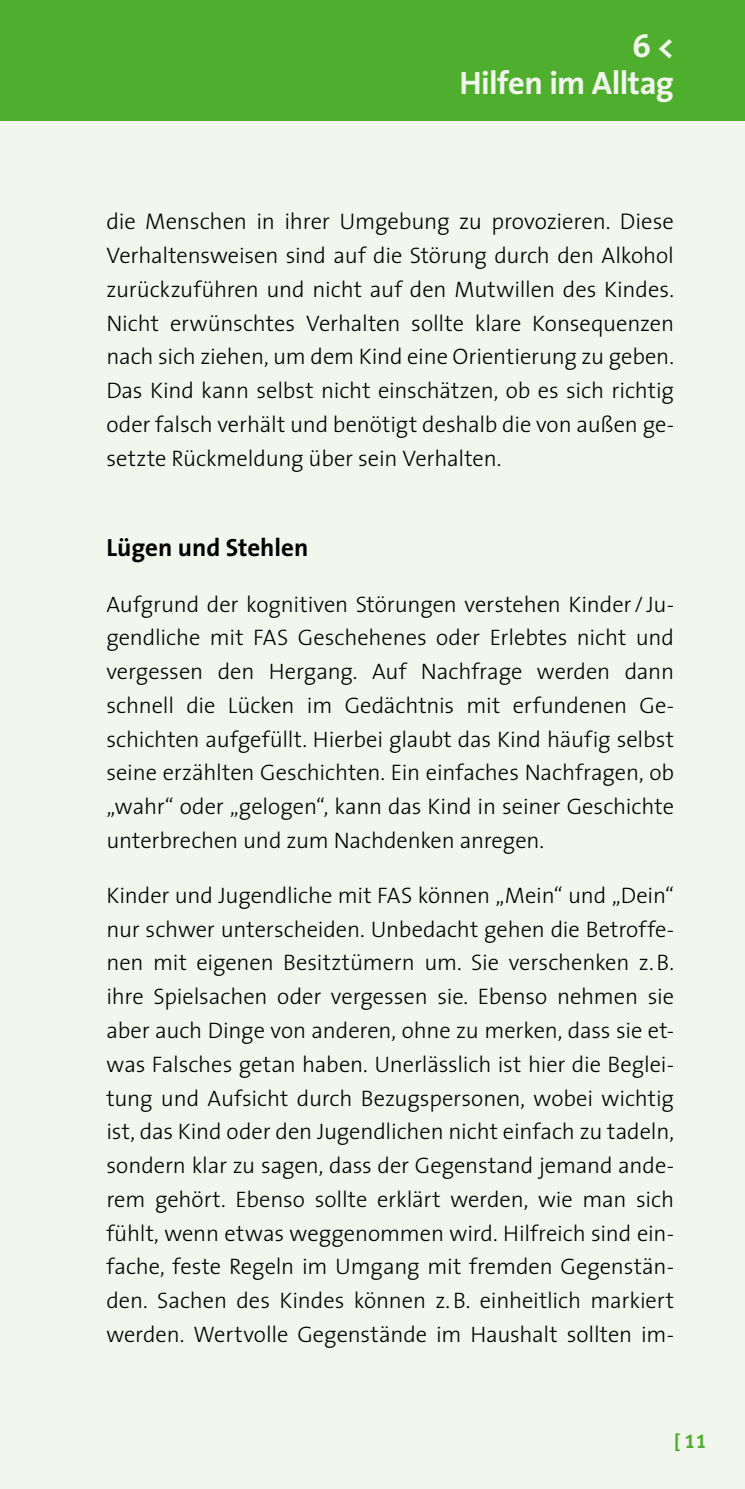
<style>
.page{position:relative;width:745px;height:1489px;background:#fff}
.page>*{position:absolute;margin:0;border:0;box-sizing:border-box;transform-origin:0 0}
.t1{font:700 32.5px/37.5px "The Sans";letter-spacing:-.02em;color:#f1f7ec;text-align:right}
.t2{font:700 25px "The Sans";color:#000}
.t3{font:300 22.75px "The Sans";letter-spacing:-.01em;color:#000}
.t4{font:300 22.5px/33.8px "The Sans";letter-spacing:-.005em;color:#000;text-align:justify}
.t5{font:20px "Meta Bold LF";color:#50ae2f}
</style>
<div class="page">
<div style="left:0;top:0;width:744px;height:1488px;background:#f1f7ec"></div>
<div style="left:0;top:0;width:744px;height:120px;background:#50ae2f"></div>
<h1 class="t1" style="left:459px;top:26px;width:216px">6 &lt;<br>Hilfen im Alltag</h1>
<p class="t3" style="left:106px;top:203px;width:568px">die Menschen in ihrer Umgebung zu provozieren. Diese</p>
<p class="t4" style="left:106px;top:238px;width:568px">Verhaltensweisen sind auf die Störung durch den Alkohol zurückzuführen und nicht auf den Mutwillen des Kindes.<br>Nicht erwünschtes Verhalten sollte klare Konsequenzen nach sich ziehen, um dem Kind eine Orientierung zu geben.<br>Das Kind kann selbst nicht einschätzen, ob es sich richtig oder falsch verhält und benötigt deshalb die von außen ge&shy;setzte Rückmeldung über sein Verhalten.</p>
<p class="t2" style="left:106px;top:527px;width:203px">Lügen und Stehlen</p>
<p class="t4" style="left:106px;top:586px;width:568px">Aufgrund der kognitiven Störungen verstehen Kinder / Ju&shy;gendliche mit FAS Geschehenes oder Erlebtes nicht und vergessen den Hergang. Auf Nachfrage werden dann schnell die Lücken im Gedächtnis mit erfundenen Ge&shy;schichten aufgefüllt. Hierbei glaubt das Kind häufig selbst seine erzählten Geschichten. Ein einfaches Nachfragen, ob „wahr“ oder „gelogen“, kann das Kind in seiner Geschichte unterbrechen und zum Nachdenken anregen.</p>
<p class="t4" style="left:106px;top:877px;width:568px">Kinder und Jugendliche mit FAS können „Mein“ und „Dein“ nur schwer unterscheiden. Unbedacht gehen die Betroffe&shy;nen mit eigenen Besitztümern um. Sie verschenken z.B. ihre Spielsachen oder vergessen sie. Ebenso nehmen sie aber auch Dinge von anderen, ohne zu merken, dass sie et&shy;was Falsches getan haben. Unerlässlich ist hier die Beglei&shy;tung und Aufsicht durch Bezugspersonen, wobei wichtig ist, das Kind oder den Jugendlichen nicht einfach zu tadeln, sondern klar zu sagen, dass der Gegenstand jemand ande&shy;rem gehört. Ebenso sollte erklärt werden, wie man sich fühlt, wenn etwas weggenommen wird. Hilfreich sind ein&shy;fache, feste Regeln im Umgang mit fremden Gegenstän&shy;den. Sachen des Kindes können z.B. einheitlich markiert werden. Wertvolle Gegenstände im Haushalt sollten im-</p>
<p class="t5" style="left:673px;top:1428px;width:34px">[ 11</p>
</div>
